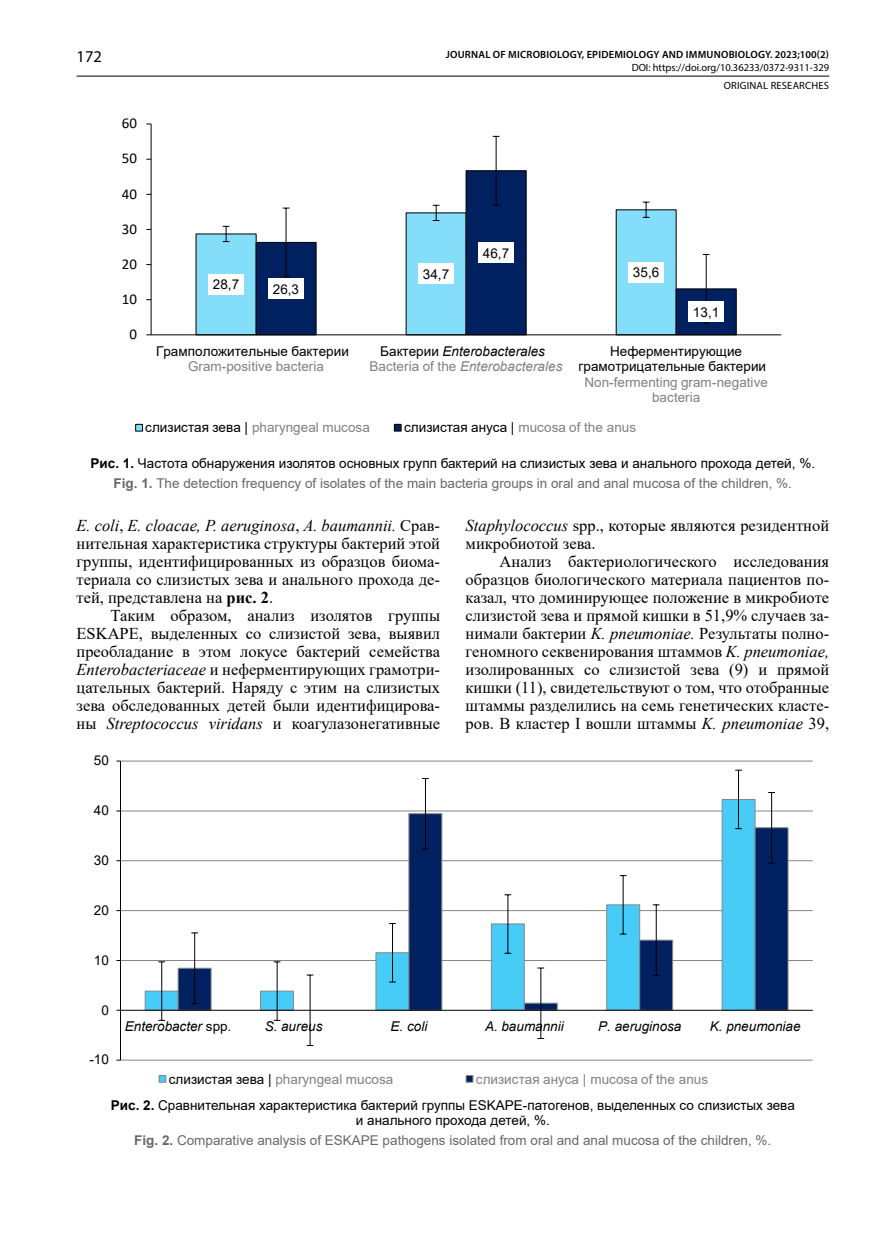
<style>
.page{position:relative;width:893px;height:1234px;background:#fff}
.page>*{position:absolute;margin:0;border:0;box-sizing:border-box;transform-origin:0 0}
.Основной_текст{font:16.5px/18px "Times New Roman";color:#000;text-align:justify}
.t1{font:16.5px "Myriad Pro";color:#000}
.t2{font:15px "Calibri";color:#000}
.Подрисуночная{font:13.5px/15.6px "Arial";color:#000;text-align:center}
.Подрисуночная-2{font:13.5px "Arial";color:#68676c}
.t3{font:italic 13.5px/15.6px "Arial";color:#000;text-align:center}
.t4{font:13.5px "Arial";letter-spacing:.005em;color:#808080}
.t5{font:13.5px "Arial";color:#808080}
.t6{font:13.5px "Arial";letter-spacing:.005em;color:#000}
.t7{font:600 10.5px "Myriad Pro";letter-spacing:.02em;color:#000}
.t8{font:10.5px/17.7px "Myriad Pro";color:#000;text-align:right}
.s1{color:#808080}
.s2{font-style:normal}
.s3{font-style:normal;color:#808080}
.s4{color:#000}
.s5{font-weight:700}
.s6{font-style:italic}
</style>
<div class="page">
<hr style="left:77px;top:76px;width:752px;height:1px;background:#000">
<svg style="left:195px;top:225px;width:60px;height:109px;background:#8cdaf2"></svg>
<svg style="left:255px;top:170px;width:482px;height:164px"></svg>
<svg style="left:223px;top:226px;width:6px;height:16px"></svg>
<svg style="left:433px;top:205px;width:6px;height:16px"></svg>
<svg style="left:643px;top:202px;width:6px;height:16px"></svg>
<hr style="left:286px;top:242px;width:1px;height:35px;background:#000">
<hr style="left:286px;top:208px;width:1px;height:34px;background:#000">
<hr style="left:496px;top:171px;width:1px;height:34px;background:#000">
<hr style="left:496px;top:136px;width:1px;height:35px;background:#000">
<hr style="left:706px;top:289px;width:1px;height:34px;background:#000">
<hr style="left:706px;top:254px;width:1px;height:35px;background:#000">
<hr style="left:151px;top:124px;width:1px;height:211px;background:#000">
<hr style="left:151px;top:334px;width:630px;height:1px;background:#000">
<div style="left:208px;top:274px;width:36px;height:20px;background:#fff"></div>
<div style="left:418px;top:264px;width:36px;height:20px;background:#fff"></div>
<div style="left:628px;top:262px;width:36px;height:20px;background:#fff"></div>
<div style="left:268px;top:278px;width:36px;height:20px;background:#fff"></div>
<div style="left:478px;top:243px;width:36px;height:20px;background:#fff"></div>
<div style="left:688px;top:302px;width:36px;height:20px;background:#fff"></div>
<div style="left:136px;top:424px;width:6px;height:7px;background:#84ddf9"></div>
<div style="left:135px;top:424px;width:8px;height:7px;border:1px solid #000"></div>
<div style="left:394px;top:424px;width:7px;height:7px;background:#002060"></div>
<div style="left:394px;top:424px;width:7px;height:7px;border:1px solid #000"></div>
<hr style="left:120px;top:1059px;width:693px;height:1px;background:#868686">
<hr style="left:120px;top:959px;width:693px;height:1px;background:#868686">
<hr style="left:120px;top:910px;width:693px;height:1px;background:#868686">
<hr style="left:120px;top:860px;width:693px;height:1px;background:#868686">
<hr style="left:120px;top:810px;width:693px;height:1px;background:#868686">
<hr style="left:120px;top:760px;width:693px;height:1px;background:#868686">
<svg style="left:144px;top:799px;width:612px;height:210px"></svg>
<svg style="left:177px;top:812px;width:612px;height:197px"></svg>
<hr style="left:161px;top:990px;width:1px;height:30px;background:#000">
<svg style="left:158px;top:961px;width:7px;height:29px"></svg>
<hr style="left:277px;top:990px;width:1px;height:30px;background:#000">
<svg style="left:274px;top:961px;width:6px;height:29px"></svg>
<svg style="left:389px;top:922px;width:7px;height:60px"></svg>
<hr style="left:507px;top:923px;width:1px;height:30px;background:#000">
<svg style="left:504px;top:894px;width:7px;height:29px"></svg>
<svg style="left:620px;top:875px;width:7px;height:59px"></svg>
<svg style="left:735px;top:769px;width:7px;height:60px"></svg>
<hr style="left:194px;top:968px;width:1px;height:35px;background:#000">
<hr style="left:194px;top:932px;width:1px;height:36px;background:#000">
<hr style="left:310px;top:1009px;width:1px;height:36px;background:#000">
<hr style="left:310px;top:974px;width:1px;height:35px;background:#000">
<hr style="left:425px;top:813px;width:1px;height:35px;background:#000">
<hr style="left:425px;top:778px;width:1px;height:35px;background:#000">
<hr style="left:540px;top:1002px;width:1px;height:36px;background:#000">
<hr style="left:540px;top:967px;width:1px;height:35px;background:#000">
<hr style="left:656px;top:939px;width:1px;height:36px;background:#000">
<hr style="left:656px;top:904px;width:1px;height:35px;background:#000">
<hr style="left:771px;top:827px;width:1px;height:35px;background:#000">
<hr style="left:771px;top:792px;width:1px;height:35px;background:#000">
<hr style="left:120px;top:761px;width:1px;height:298px;background:#000">
<hr style="left:120px;top:1009px;width:693px;height:1px;background:#000">
<div style="left:159px;top:1075px;width:7px;height:6px;background:#46ccf6"></div>
<div style="left:159px;top:1074px;width:7px;height:8px;border:1px solid #868686"></div>
<div style="left:466px;top:1075px;width:7px;height:6px;background:#002060"></div>
<div style="left:466px;top:1074px;width:7px;height:8px;border:1px solid #868686"></div>
<p class="t1" style="left:77px;top:47px;width:27px">172</p>
<p class="t7" style="left:446px;top:48px;width:385px">JOURNAL OF MICROBIOLOGY, EPIDEMIOLOGY AND IMMUNOBIOLOGY. 2023;100(2)</p>
<p class="t8" style="left:632px;top:59px;width:199px">DOI: https://doi.org/10.36233/0372-9311-329<br>ORIGINAL RESEARCHES</p>
<p class="t2" style="left:122px;top:113px;width:17px">60</p>
<p class="t2" style="left:122px;top:148px;width:17px">50</p>
<p class="t2" style="left:122px;top:183px;width:17px">40</p>
<p class="t2" style="left:122px;top:218px;width:17px">30</p>
<p class="t2" style="left:122px;top:253px;width:17px">20</p>
<p class="t2" style="left:122px;top:288px;width:17px">10</p>
<p class="t2" style="left:130px;top:324px;width:9px">0</p>
<p class="Подрисуночная" style="left:213px;top:276px;width:28px">28,7</p>
<p class="Подрисуночная" style="left:273px;top:281px;width:28px">26,3</p>
<p class="Подрисуночная" style="left:483px;top:245px;width:28px">46,7</p>
<p class="Подрисуночная" style="left:423px;top:266px;width:28px">34,7</p>
<p class="Подрисуночная" style="left:633px;top:264px;width:28px">35,6</p>
<p class="Подрисуночная" style="left:693px;top:304px;width:28px">13,1</p>
<p class="Подрисуночная" style="left:156px;top:343px;width:194px">Грамположительные бактерии<br><span class="s1">Gram-positive bacteria</span></p>
<p class="t3" style="left:369px;top:343px;width:194px"><span class="s2">Бактерии</span> Enterobacterales<br><span class="s3">Bacteria of the</span> <span class="s1">Enterobacterales</span></p>
<p class="Подрисуночная" style="left:579px;top:343px;width:191px">Неферментирующие грамотрицательные бактерии<br><span class="s1">Non-fermenting gram-negative bacteria</span></p>
<p class="t5" style="left:145px;top:418px;width:226px"><span class="s4">слизистая зева |</span> pharyngeal mucosa</p>
<p class="Подрисуночная" style="left:404px;top:420px;width:234px">слизистая ануса | <span class="s1">mucosa of the anus</span></p>
<p class="Подрисуночная" style="left:91px;top:456px;width:726px"><span class="s5">Рис. 1.</span> Частота обнаружения изолятов основных групп бактерий на слизистых зева и анального прохода детей, %.</p>
<p class="Подрисуночная-2" style="left:114px;top:473px;width:680px"><span class="s5">Fig. 1.</span> The detection frequency of isolates of the main bacteria groups in oral and anal mucosa of the children, %.</p>
<p class="Основной_текст" style="left:77px;top:515px;width:365px"><span class="s6">E. coli</span>, <span class="s6">E. cloacae, P. aeruginosa</span>, <span class="s6">A. baumannii.</span> Срав&shy;нительная характеристика структуры бактерий этой группы, идентифицированных из образцов биома&shy;териала со слизистых зева и анального прохода де&shy;тей, представлена на <span class="s5">рис. 2</span>.</p>
<p class="Основной_текст" style="left:77px;top:605px;width:365px;text-indent:34px">Таким образом, анализ изолятов группы ESKAPE, выделенных со слизистой зева, выявил преобладание в этом локусе бактерий семейства <span class="s6">Enterobacteriaceae</span> и неферментирующих грамотри&shy;цательных бактерий. Наряду с этим на слизистых зева обследованных детей были идентифицирова&shy;ны <span class="s6">Streptococcus viridans</span> и коагулазонегативные</p>
<p class="t6" style="left:94px;top:751px;width:17px">50</p>
<p class="t6" style="left:94px;top:801px;width:17px">40</p>
<p class="t6" style="left:94px;top:850px;width:17px">30</p>
<p class="t6" style="left:94px;top:900px;width:17px">20</p>
<p class="t6" style="left:94px;top:950px;width:17px">10</p>
<p class="t6" style="left:101px;top:1000px;width:9px">0</p>
<p class="Основной_текст" style="left:466px;top:515px;width:365px"><span class="s6">Staphylococcus</span> spp., которые являются резидентной микробиотой зева.</p>
<p class="Основной_текст" style="left:466px;top:551px;width:365px;text-indent:34px">Анализ бактериологического исследования образцов биологического материала пациентов по&shy;казал, что доминирующее положение в микробиоте слизистой зева и прямой кишки в 51,9% случаев за&shy;нимали бактерии <span class="s6">K. pneumoniae.</span> Результаты полно&shy;геномного секвенирования штаммов <span class="s6">K. pneumoniae, </span>изолированных со слизистой зева (9) и прямой кишки (11), свидетельствуют о том, что отобранные штаммы разделились на семь генетических класте&shy;ров. В кластер I вошли штаммы <span class="s6">K. pneumoniae</span> 39,</p>
<p class="t6" style="left:89px;top:1050px;width:21px">-10</p>
<p class="t3" style="left:125px;top:1018px;width:108px">Enterobacter <span class="s2">spp.</span></p>
<p class="t3" style="left:265px;top:1018px;width:59px">S. aureus</p>
<p class="t3" style="left:391px;top:1018px;width:38px">E. coli</p>
<p class="t3" style="left:485px;top:1018px;width:80px">A. baumannii</p>
<p class="t3" style="left:598px;top:1018px;width:85px">P. aeruginosa</p>
<p class="t3" style="left:710px;top:1018px;width:92px">K. pneumoniae</p>
<p class="t4" style="left:169px;top:1069px;width:226px"><span class="s4">слизистая зева |</span> pharyngeal mucosa</p>
<p class="t4" style="left:476px;top:1069px;width:234px">слизистая ануса | mucosa of the anus</p>
<p class="Подрисуночная" style="left:111px;top:1097px;width:685px;line-height:15px"><span class="s5">Рис. 2.</span> Сравнительная характеристика бактерий группы ESKAPE-патогенов, выделенных со слизистых зева и анального прохода детей, %.</p>
<p class="Подрисуночная-2" style="left:134px;top:1130px;width:639px"><span class="s5">Fig. 2.</span> Comparative analysis of ESKAPE pathogens isolated from oral and anal mucosa of the children, %.</p>
</div>
